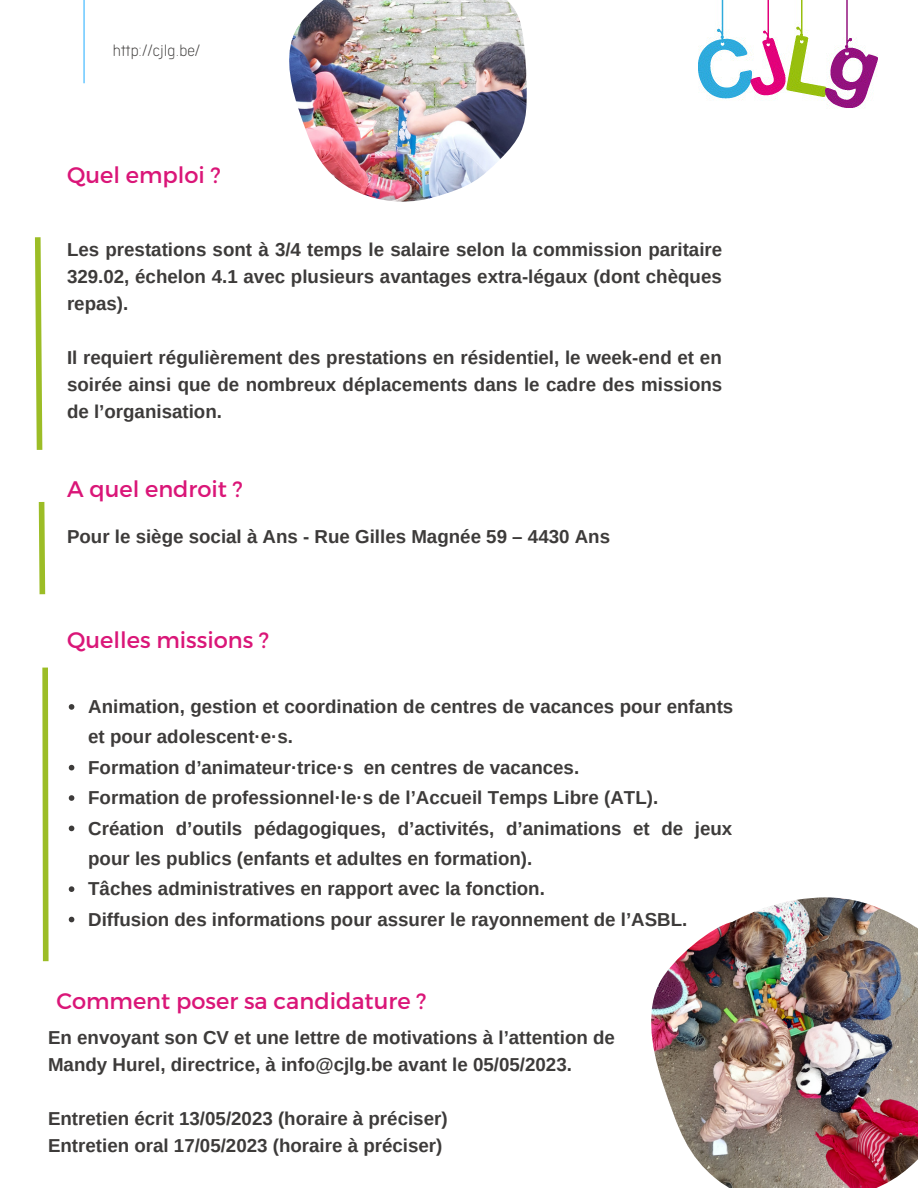
<style>
.page{position:relative;width:918px;height:1188px;background:#fff}
.page>*{position:absolute;margin:0;border:0;box-sizing:border-box;transform-origin:0 0}
.t1{font:22.5px "Montserrat";color:#da1678}
.t2{font:700 18.75px/30.3px "Arimo";color:#3d3b3a}
.t3{font:300 expanded 18px "Aristotelica Pro Cnd Txt";color:#3d3b3a}
</style>
<div class="page">
<img style="left:651px;top:897px;width:267px;height:291px">
<svg style="left:35px;top:237px;width:8px;height:213px"></svg>
<hr style="left:83px;top:0;width:2px;height:83px;background:#38b6ff">
<img style="left:698px;top:0;width:179px;height:109px">
<svg style="left:69px;top:704px;width:5px;height:6px"></svg>
<svg style="left:69px;top:765px;width:5px;height:5px"></svg>
<svg style="left:69px;top:795px;width:5px;height:6px"></svg>
<svg style="left:69px;top:826px;width:5px;height:5px"></svg>
<svg style="left:69px;top:886px;width:5px;height:6px"></svg>
<svg style="left:69px;top:917px;width:5px;height:5px"></svg>
<svg style="left:42px;top:667px;width:7px;height:295px;background:#afca51"></svg>
<svg style="left:38px;top:501px;width:8px;height:94px"></svg>
<img style="left:289px;top:0;width:238px;height:202px">
<p class="t3" style="left:112px;top:44px;width:89px">http://cjlg.be/</p>
<p class="t1" style="left:67px;top:161px;width:155px">Quel emploi ?</p>
<p class="t2" style="left:67px;top:236px;width:657px;line-height:27px;text-align:justify">Les prestations sont à 3/4 temps le salaire selon la commission paritaire 329.02, échelon 4.1 avec plusieurs avantages extra-légaux (dont chèques repas).</p>
<p class="t2" style="left:67px;top:344px;width:657px;line-height:27px;text-align:justify">Il requiert régulièrement des prestations en résidentiel, le week-end et en soirée ainsi que de nombreux déplacements dans le cadre des missions de l’organisation.</p>
<p class="t1" style="left:67px;top:475px;width:177px">A quel endroit ?</p>
<p class="t2" style="left:67px;top:521px;width:545px">Pour le siège social à Ans - Rue Gilles Magnée 59 – 4430 Ans</p>
<p class="t1" style="left:67px;top:626px;width:204px">Quelles missions ?</p>
<p class="t2" style="left:88px;top:691px;width:647px">Animation, gestion et coordination de centres de vacances pour enfants et pour adolescent·e·s.<br>Formation d’animateur·trice·s en centres de vacances.<br>Formation de professionnel·le·s de l’Accueil Temps Libre (ATL).<br>Création d’outils pédagogiques, d’activités, d’animations et de jeux pour les publics (enfants et adultes en formation).<br>Tâches administratives en rapport avec la fonction.<br>Diffusion des informations pour assurer le rayonnement de l’ASBL.</p>
<p class="t1" style="left:56px;top:986px;width:371px">Comment poser sa candidature ?</p>
<p class="t2" style="left:48px;top:1024px;width:568px;line-height:27px">En envoyant son CV et une lettre de motivations à l’attention de<br>Mandy Hurel, directrice, à info@cjlg.be avant le 05/05/2023.</p>
<p class="t2" style="left:48px;top:1105px;width:401px;line-height:27px">Entretien écrit 13/05/2023 (horaire à préciser)<br>Entretien oral 17/05/2023 (horaire à préciser)</p>
</div>
